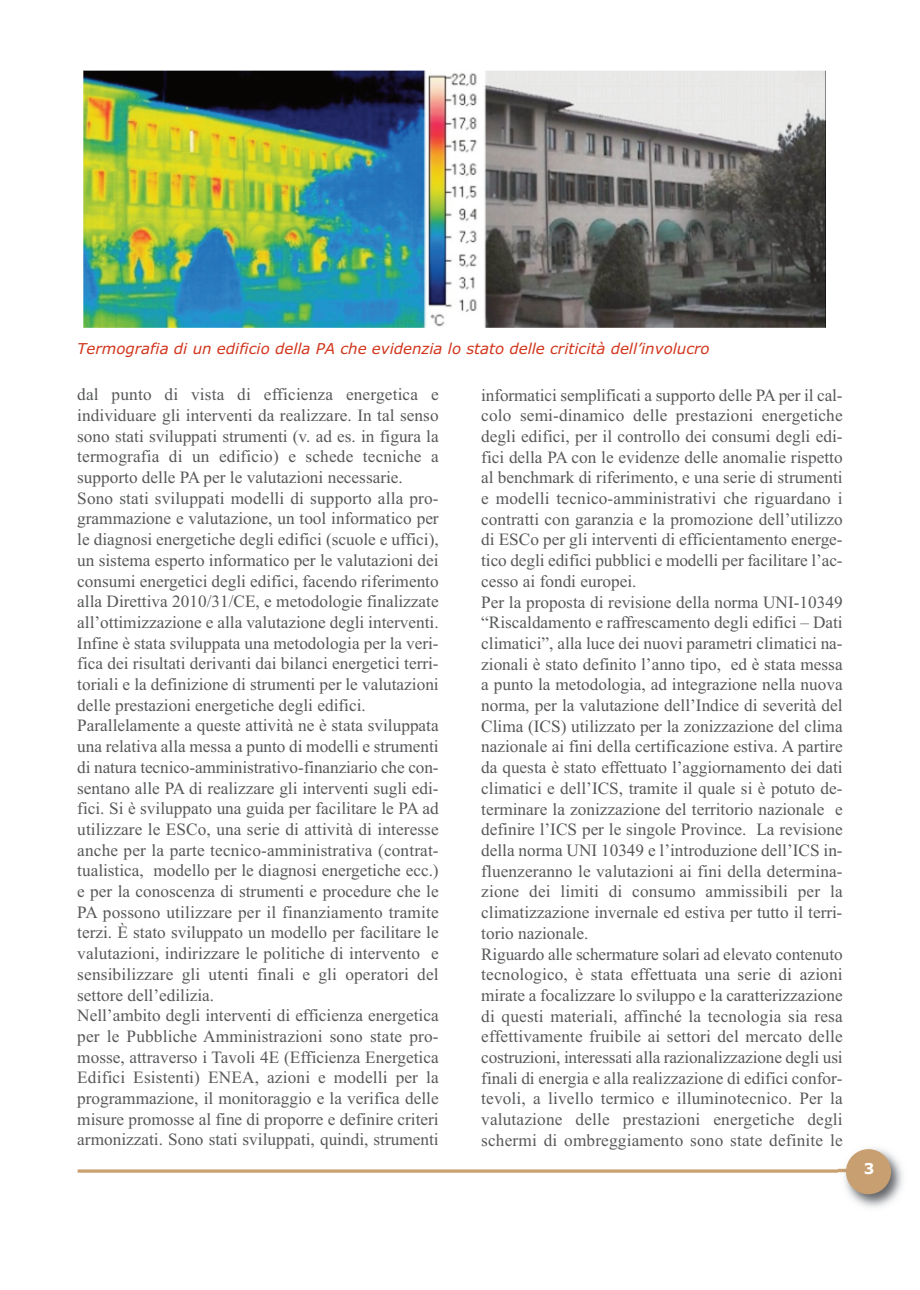
<style>
.page{position:relative;width:920px;height:1290px;background:#fff}
.page>*{position:absolute;margin:0;border:0;box-sizing:border-box;transform-origin:0 0}
.t1{font:17.25px/20.7px "Times New Roman";color:#57585a}
.t2{font:italic 15px "Verdana";color:#d2361d}
.t3{font:15px "Verdana Bold OTF";color:#fff}
</style>
<div class="page">
<img style="left:839px;top:1148px;width:64px;height:60px">
<div style="left:846px;top:1149px;width:45px;height:45px;background:#c89f70;border-radius:50%"></div>
<img style="left:84px;top:71px;width:741px;height:257px">
<p class="t2" style="left:77px;top:340px;width:634px">Termografia di un edificio della PA che evidenzia lo stato delle criticità dell’involucro</p>
<p class="t1" style="left:77px;top:384px;width:363px">dal punto di vista di efficienza energetica e individuare gli interventi da realizzare. In tal senso sono stati sviluppati strumenti (v. ad es. in figura la termografia di un edificio) e schede tecniche a supporto delle PA per le valutazioni necessarie.<br>Sono stati sviluppati modelli di supporto alla pro&shy;grammazione e valutazione, un tool informatico per le diagnosi energetiche degli edifici (scuole e uffici), un sistema esperto informatico per le valutazioni dei consumi energetici degli edifici, facendo riferimento alla Direttiva 2010/31/CE, e metodologie finalizzate all’ottimizzazione e alla valutazione degli interventi.<br>Infine è stata sviluppata una metodologia per la veri&shy;fica dei risultati derivanti dai bilanci energetici terri&shy;toriali e la definizione di strumenti per le valutazioni delle prestazioni energetiche degli edifici.<br>Parallelamente a queste attività ne è stata sviluppata una relativa alla messa a punto di modelli e strumenti di natura tecnico-amministrativo-finanziario che con&shy;sentano alle PA di realizzare gli interventi sugli edi&shy;fici. Si è sviluppato una guida per facilitare le PA ad utilizzare le ESCo, una serie di attività di interesse anche per la parte tecnico-amministrativa (contrat&shy;tualistica, modello per le diagnosi energetiche ecc.) e per la conoscenza di strumenti e procedure che le PA possono utilizzare per il finanziamento tramite terzi. È stato sviluppato un modello per facilitare le valutazioni, indirizzare le politiche di intervento e sensibilizzare gli utenti finali e gli operatori del settore dell’edilizia.<br>Nell’ambito degli interventi di efficienza energetica per le Pubbliche Amministrazioni sono state pro&shy;mosse, attraverso i Tavoli 4E (Efficienza Energetica Edifici Esistenti) ENEA, azioni e modelli per la programmazione, il monitoraggio e la verifica delle misure promosse al fine di proporre e definire criteri armonizzati. Sono stati sviluppati, quindi, strumenti</p>
<p class="t1" style="left:481px;top:384px;width:363px">informatici semplificati a supporto delle PA per il cal&shy;colo semi-dinamico delle prestazioni energetiche degli edifici, per il controllo dei consumi degli edi&shy;fici della PA con le evidenze delle anomalie rispetto al benchmark di riferimento, e una serie di strumenti e modelli tecnico-amministrativi che riguardano i contratti con garanzia e la promozione dell’utilizzo di ESCo per gli interventi di efficientamento energe&shy;tico degli edifici pubblici e modelli per facilitare l’ac&shy;cesso ai fondi europei.<br>Per la proposta di revisione della norma UNI-10349 “Riscaldamento e raffrescamento degli edifici – Dati climatici”, alla luce dei nuovi parametri climatici na&shy;zionali è stato definito l’anno tipo, ed è stata messa a punto la metodologia, ad integrazione nella nuova norma, per la valutazione dell’Indice di severità del Clima (ICS) utilizzato per la zonizzazione del clima nazionale ai fini della certificazione estiva. A partire da questa è stato effettuato l’aggiornamento dei dati climatici e dell’ICS, tramite il quale si è potuto de&shy;terminare la zonizzazione del territorio nazionale e definire l’ICS per le singole Province. La revisione della norma UNI 10349 e l’introduzione dell’ICS in&shy;fluenzeranno le valutazioni ai fini della determina&shy;zione dei limiti di consumo ammissibili per la climatizzazione invernale ed estiva per tutto il terri&shy;torio nazionale.<br>Riguardo alle schermature solari ad elevato contenuto tecnologico, è stata effettuata una serie di azioni mirate a focalizzare lo sviluppo e la caratterizzazione di questi materiali, affinché la tecnologia sia resa effettivamente fruibile ai settori del mercato delle costruzioni, interessati alla razionalizzazione degli usi finali di energia e alla realizzazione di edifici confor&shy;tevoli, a livello termico e illuminotecnico. Per la valutazione delle prestazioni energetiche degli schermi di ombreggiamento sono state definite le</p>
<p class="t3" style="left:864px;top:1160px;width:12px">3</p>
</div>
